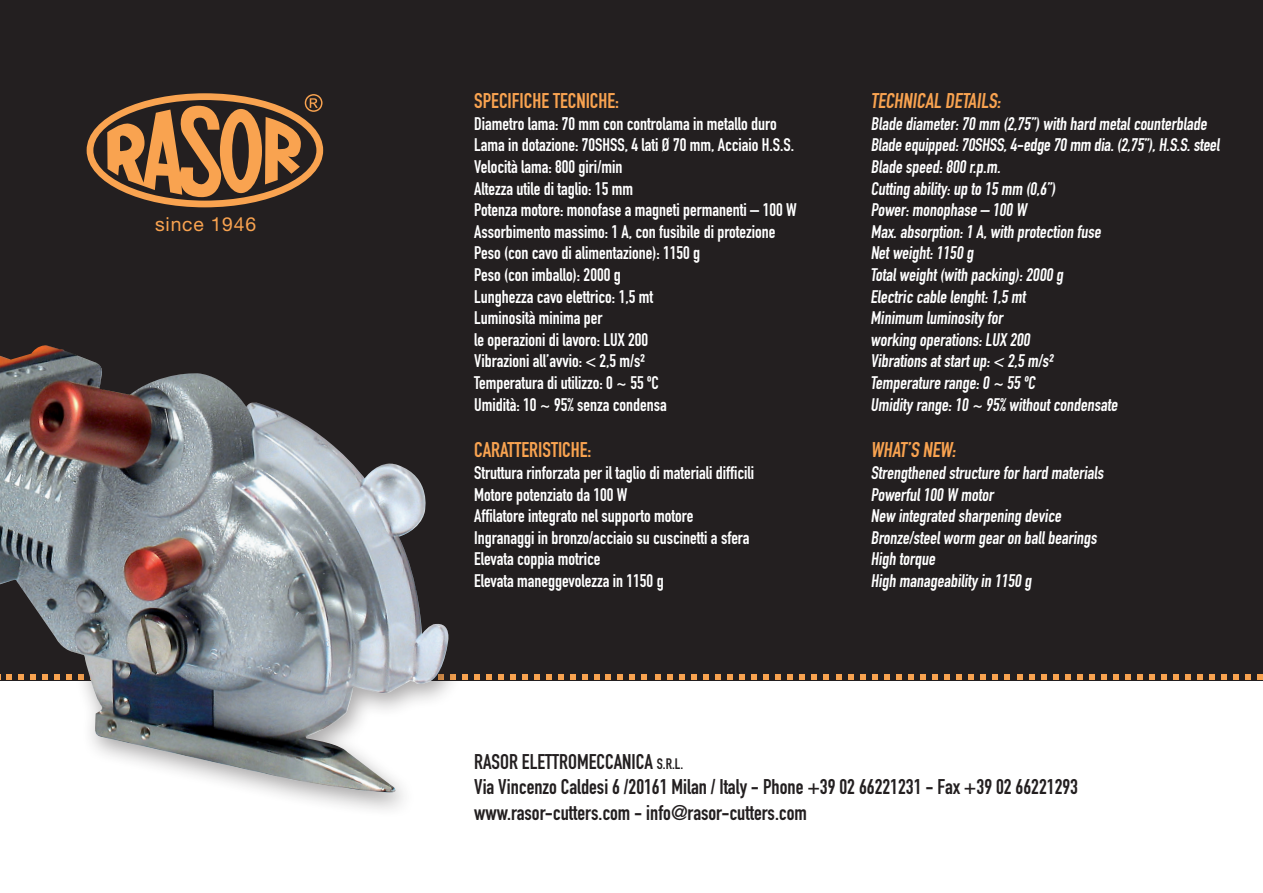
<style>
.page{position:relative;width:1263px;height:893px;background:#fff}
.page>*{position:absolute;margin:0;border:0;box-sizing:border-box;transform-origin:0 0}
.t1{font:21px/25.2px "DIN Engschrift Std";color:#231f20}
.t2{font:21px "DIN Engschrift Std";color:#f9a350}
.t3{font:19.35px "Helvetica Neue";letter-spacing:.04em;color:#f9a350}
.t4{font:18px/21.6px "DIN Engschrift Std";color:#fff}
.s1{font-size:15px}
</style>
<div class="page">
<div style="left:0;top:0;width:1263px;height:680px;background:#231f20"></div>
<svg style="left:641px;top:674px;width:6px;height:6px"></svg>
<svg style="left:629px;top:674px;width:6px;height:6px"></svg>
<svg style="left:617px;top:674px;width:6px;height:6px"></svg>
<svg style="left:605px;top:674px;width:6px;height:6px"></svg>
<svg style="left:594px;top:674px;width:5px;height:6px"></svg>
<svg style="left:582px;top:674px;width:5px;height:6px"></svg>
<svg style="left:570px;top:674px;width:5px;height:6px"></svg>
<svg style="left:558px;top:674px;width:5px;height:6px"></svg>
<svg style="left:534px;top:674px;width:17px;height:6px"></svg>
<svg style="left:522px;top:674px;width:6px;height:6px"></svg>
<svg style="left:510px;top:674px;width:6px;height:6px"></svg>
<svg style="left:498px;top:674px;width:6px;height:6px"></svg>
<svg style="left:486px;top:674px;width:6px;height:6px"></svg>
<svg style="left:474px;top:674px;width:6px;height:6px"></svg>
<svg style="left:823px;top:674px;width:6px;height:6px"></svg>
<svg style="left:811px;top:674px;width:6px;height:6px"></svg>
<svg style="left:799px;top:674px;width:6px;height:6px"></svg>
<svg style="left:787px;top:674px;width:6px;height:6px"></svg>
<svg style="left:775px;top:674px;width:6px;height:6px"></svg>
<svg style="left:763px;top:674px;width:6px;height:6px"></svg>
<svg style="left:751px;top:674px;width:6px;height:6px"></svg>
<svg style="left:739px;top:674px;width:6px;height:6px"></svg>
<svg style="left:727px;top:674px;width:6px;height:6px"></svg>
<svg style="left:715px;top:674px;width:6px;height:6px"></svg>
<svg style="left:703px;top:674px;width:6px;height:6px"></svg>
<svg style="left:691px;top:674px;width:6px;height:6px"></svg>
<svg style="left:679px;top:674px;width:6px;height:6px"></svg>
<svg style="left:667px;top:674px;width:6px;height:6px"></svg>
<svg style="left:655px;top:674px;width:6px;height:6px"></svg>
<svg style="left:1004px;top:674px;width:6px;height:6px"></svg>
<svg style="left:992px;top:674px;width:6px;height:6px"></svg>
<svg style="left:980px;top:674px;width:6px;height:6px"></svg>
<svg style="left:968px;top:674px;width:6px;height:6px"></svg>
<svg style="left:956px;top:674px;width:6px;height:6px"></svg>
<svg style="left:944px;top:674px;width:6px;height:6px"></svg>
<svg style="left:932px;top:674px;width:6px;height:6px"></svg>
<svg style="left:920px;top:674px;width:6px;height:6px"></svg>
<svg style="left:908px;top:674px;width:6px;height:6px"></svg>
<svg style="left:896px;top:674px;width:6px;height:6px"></svg>
<svg style="left:884px;top:674px;width:6px;height:6px"></svg>
<svg style="left:872px;top:674px;width:6px;height:6px"></svg>
<svg style="left:860px;top:674px;width:6px;height:6px"></svg>
<svg style="left:848px;top:674px;width:6px;height:6px"></svg>
<svg style="left:836px;top:674px;width:6px;height:6px"></svg>
<div style="left:0;top:244px;width:469px;height:573px;background:#231f20;opacity:.4"></div>
<img style="left:0;top:345px;width:453px;height:449px">
<div style="left:87px;top:93px;width:236px;height:114px;border:7px solid #f9a350;border-radius:50%"></div>
<svg style="left:107px;top:94px;width:215px;height:103px"></svg>
<svg style="left:1173px;top:674px;width:6px;height:6px"></svg>
<svg style="left:1161px;top:674px;width:6px;height:6px"></svg>
<svg style="left:1149px;top:674px;width:6px;height:6px"></svg>
<svg style="left:1137px;top:674px;width:6px;height:6px"></svg>
<svg style="left:1125px;top:674px;width:6px;height:6px"></svg>
<svg style="left:1113px;top:674px;width:6px;height:6px"></svg>
<svg style="left:1101px;top:674px;width:6px;height:6px"></svg>
<svg style="left:1089px;top:674px;width:6px;height:6px"></svg>
<svg style="left:1077px;top:674px;width:6px;height:6px"></svg>
<svg style="left:1065px;top:674px;width:6px;height:6px"></svg>
<svg style="left:1053px;top:674px;width:6px;height:6px"></svg>
<svg style="left:1041px;top:674px;width:6px;height:6px"></svg>
<svg style="left:1029px;top:674px;width:6px;height:6px"></svg>
<svg style="left:1017px;top:674px;width:6px;height:6px"></svg>
<svg style="left:1257px;top:674px;width:5px;height:6px"></svg>
<svg style="left:1245px;top:674px;width:5px;height:6px"></svg>
<svg style="left:1233px;top:674px;width:5px;height:6px"></svg>
<svg style="left:1221px;top:674px;width:5px;height:6px"></svg>
<svg style="left:1209px;top:674px;width:5px;height:6px"></svg>
<svg style="left:1185px;top:674px;width:17px;height:6px"></svg>
<p class="t3" style="left:155px;top:212px;width:102px">since 1946</p>
<p class="t2" style="left:474px;top:89px;width:17px">Specifiche</p>
<p class="t2" style="left:553px;top:89px;width:9px">tecniche</p>
<p class="t2" style="left:615px;top:89px;width:5px">:</p>
<p class="t4" style="left:474px;top:113px;width:324px">Diametro lama: 70 mm con controlama in metallo duro Lama in dotazione: 70SHSS, 4 lati Ø 70 mm, Acciaio H.S.S.<br>Velocità lama: 800 giri/min<br>Altezza utile di taglio: 15 mm<br>Potenza motore: monofase a magneti permanenti – 100 W Assorbimento massimo: 1 A, con fusibile di protezione Peso (con cavo di alimentazione): 1150 g<br>Peso (con imballo): 2000 g<br>Lunghezza cavo elettrico: 1,5 mt<br>Luminosità minima per<br>le operazioni di lavoro: LUX 200<br>Vibrazioni all’avvio: &lt; 2,5 m/s²<br>Temperatura di utilizzo: 0 ~ 55 ºC<br>Umidità: 10 ~ 95% senza condensa</p>
<p class="t2" style="left:474px;top:438px;width:119px">CARATTERISTICHE:</p>
<p class="t4" style="left:474px;top:462px;width:282px">Struttura rinforzata per il taglio di materiali difficili Motore potenziato da 100 W<br>Affilatore integrato nel supporto motore Ingranaggi in bronzo/acciaio su cuscinetti a sfera Elevata coppia motrice<br>Elevata maneggevolezza in 1150 g</p>
<p class="t2" style="left:871px;top:89px;width:16px">Technical</p>
<p class="t2" style="left:945px;top:89px;width:9px">details</p>
<p class="t2" style="left:997px;top:89px;width:8px">:</p>
<p class="t4" style="left:871px;top:113px;width:353px">Blade diameter:70 mm (2,75”)with hard metalcounterblade Blade equipped:70SHSS,4-edge 70 mm dia.(2,75”),H.S.S.steel Blade speed:800 r.p.m.<br>Cutting ability:up to 15 mm (0,6”)<br>Power:monophase – 100 W<br>Max.absorption:1 A,with protection fuse<br>Netweight:1150 g<br>Totalweight(with packing):2000 g<br>Electric cable lenght:1,5 mt<br>Minimum luminosity for<br>working operations:LUX 200<br>Vibrations atstartup:&lt; 2,5 m/s²<br>Temperature range:0 ~ 55 ºC<br>Umidity range:10 ~ 95% withoutcondensate</p>
<p class="t2" style="left:871px;top:438px;width:90px">WHAT’S NEW:</p>
<p class="t4" style="left:871px;top:462px;width:237px">Strengthened structure for hard materials<br>Powerful100 W motor<br>New integrated sharpening device<br>Bronze/steelworm gear on ballbearings<br>High torque<br>High manageability in 1150 g</p>
<p class="t1" style="left:474px;top:749px;width:605px">RASOR ELETTROMECCANICA <span class="s1">S.R.L.<br></span>Via Vincenzo Caldesi 6 /20161 Milan / Italy - Phone +39 02 66221231 - Fax +39 02 66221293 www.rasor-cutters.com - info@rasor-cutters.com</p>
</div>
